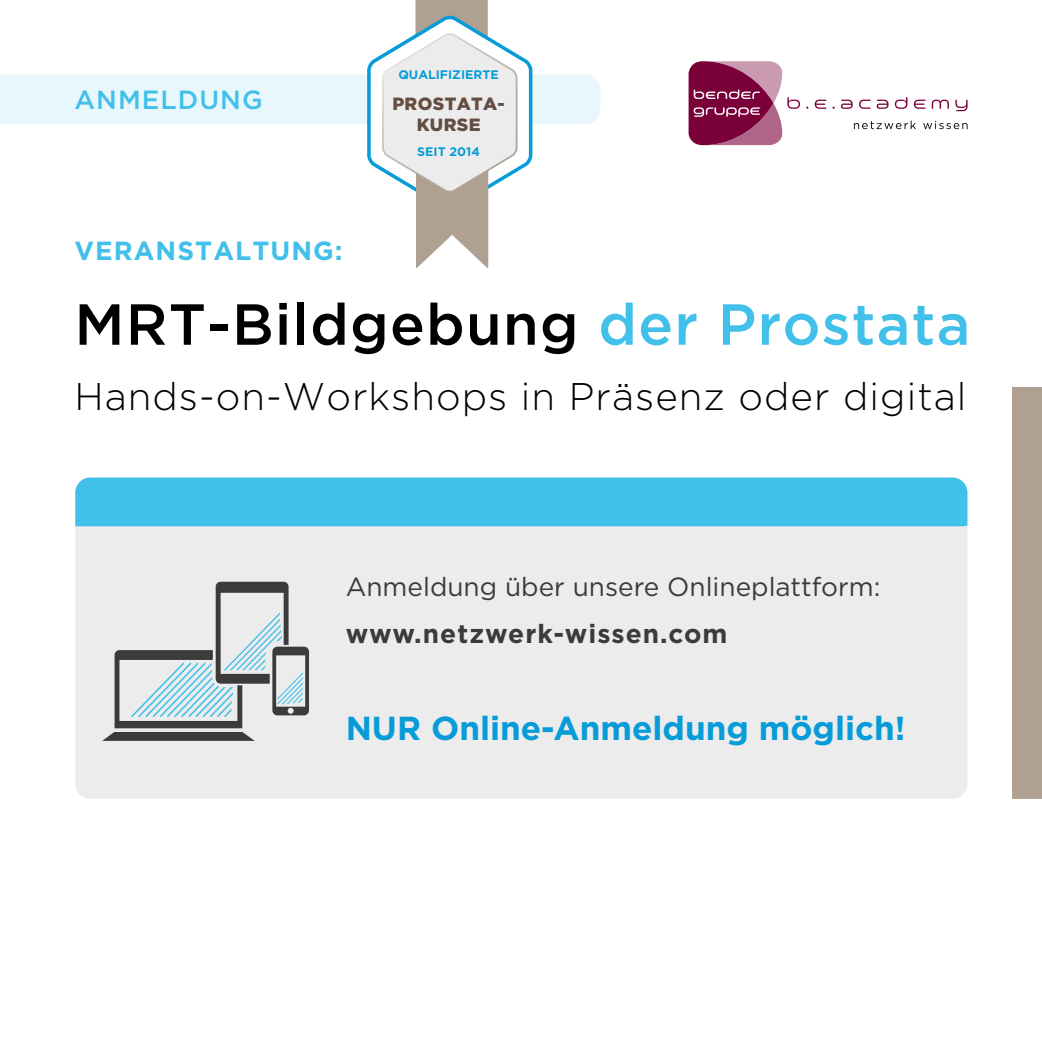
<style>
.page{position:relative;width:1042px;height:1042px;background:#fff}
.page>*{position:absolute;margin:0;border:0;box-sizing:border-box;transform-origin:0 0}
.t1{font:500 57.75px "Gotham";letter-spacing:.02em;color:#000}
.t2{font:300 38.5px "Gotham";letter-spacing:.025em;color:#000}
.t3{font:700 33.25px "Gotham";color:#079cd8}
.t4{font:26.25px "Gotham";color:#3c3a3a}
.t5{font:700 26.25px "Gotham";letter-spacing:.04em;color:#3c3a3a}
.t6{font:700 26.25px "Gotham";letter-spacing:.04em;color:#41c0ea}
.t7{font:500 26.25px "Gotham";letter-spacing:.04em;color:#41c0ea}
.t8{font:900 17.68px/21.2px "Gotham";letter-spacing:.02em;color:#644e42;text-align:center}
.t9{font:700 12.42px "Gotham";color:#079cd8}
.s1{color:#41c0ea}
</style>
<div class="page">
<div style="left:75px;top:477px;width:892px;height:322px;background:#ececec;border-radius:15px"></div>
<div style="left:75px;top:477px;width:892px;height:49px;background:#41c0ea"></div>
<div style="left:1012px;top:387px;width:30px;height:412px;background:#afa091"></div>
<svg style="left:102px;top:582px;width:207px;height:159px"></svg>
<svg style="left:0;top:0;width:600px;height:268px"></svg>
<svg style="left:688px;top:61px;width:112px;height:84px"></svg>
<svg style="left:814px;top:100px;width:12px;height:9px"></svg>
<svg style="left:841px;top:100px;width:12px;height:9px"></svg>
<svg style="left:859px;top:100px;width:11px;height:9px"></svg>
<svg style="left:876px;top:100px;width:12px;height:9px"></svg>
<svg style="left:895px;top:97px;width:12px;height:12px"></svg>
<svg style="left:914px;top:100px;width:11px;height:9px"></svg>
<svg style="left:932px;top:100px;width:17px;height:9px"></svg>
<svg style="left:955px;top:100px;width:12px;height:11px"></svg>
<svg style="left:854px;top:121px;width:62px;height:8px"></svg>
<svg style="left:923px;top:121px;width:44px;height:8px"></svg>
<p class="t7" style="left:74px;top:83px;width:190px">ANMELDUNG</p>
<p class="t6" style="left:74px;top:233px;width:270px">VERANSTALTUNG:</p>
<p class="t9" style="left:398px;top:66px;width:102px">QUALIFIZIERTE</p>
<p class="t8" style="left:392px;top:93px;width:114px">PROSTATA-<br>KURSE</p>
<p class="t9" style="left:417px;top:144px;width:64px">SEIT 2014</p>
<h1 class="t1" style="left:74px;top:286px;width:897px">MRT-Bildgebung <span class="s1">der Prostata</span></h1>
<p class="t2" style="left:74px;top:371px;width:893px">Hands-on-Workshops in Präsenz oder digital</p>
<p class="t4" style="left:346px;top:569px;width:536px">Anmeldung über unsere Onlineplattform:</p>
<p class="t5" style="left:346px;top:616px;width:383px">www.netzwerk-wissen.com</p>
<p class="t3" style="left:346px;top:706px;width:561px">NUR Online-Anmeldung möglich!</p>
</div>
